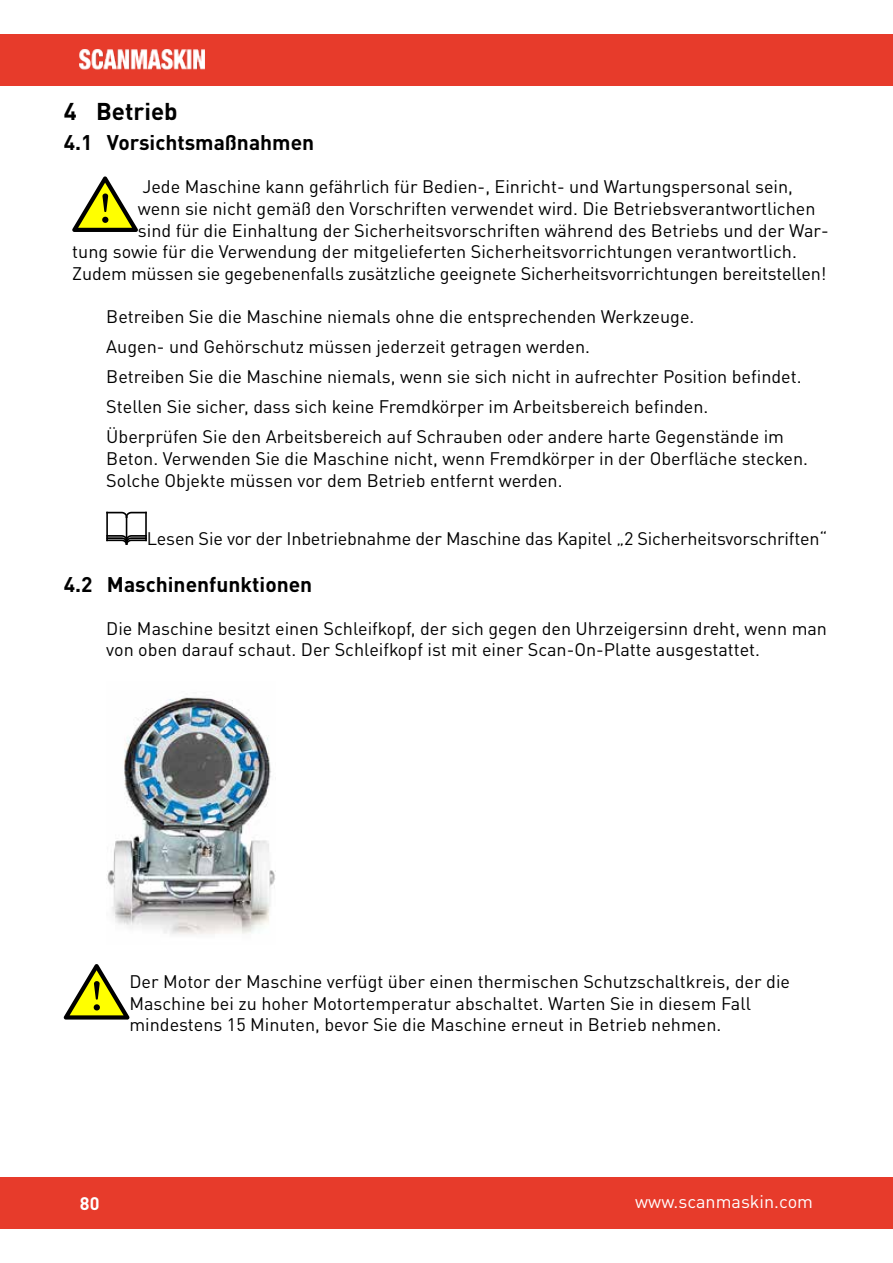
<style>
.page{position:relative;width:893px;height:1263px;background:#fff}
.page>*{position:absolute;margin:0;border:0;box-sizing:border-box;transform-origin:0 0}
.t1{font:700 24px "DIN Pro";color:#000}
.t2{font:700 21px "DIN Pro";color:#000}
.t3{font:18px/30.2px "DIN Pro";color:#000}
.t4{font:18px "DIN Pro";color:#fff}
.t5{font:700 18px "DIN Pro";color:#fff}
</style>
<div class="page">
<div style="left:0;top:34px;width:893px;height:51px;background:#e73b2b"></div>
<div style="left:0;top:1178px;width:893px;height:51px;background:#e73b2b"></div>
<img style="left:80px;top:50px;width:124px;height:19px">
<svg style="left:72px;top:176px;width:66px;height:56px"></svg>
<svg style="left:106px;top:512px;width:41px;height:33px"></svg>
<img style="left:107px;top:697px;width:168px;height:238px">
<svg style="left:64px;top:964px;width:65px;height:55px"></svg>
<h1 class="t1" style="left:64px;top:92px;width:115px">4 Betrieb</h1>
<p class="t2" style="left:64px;top:125px;width:252px">4.1 Vorsichtsmaßnahmen</p>
<p class="t3" style="left:142px;top:170px;width:652px">Jede Maschine kann gefährlich für Bedien-, Einricht- und Wartungspersonal sein,</p>
<p class="t3" style="left:138px;top:192px;width:679px">wenn sie nicht gemäß den Vorschriften verwendet wird. Die Betriebsverantwortlichen</p>
<p class="t3" style="left:138px;top:213px;width:692px">sind für die Einhaltung der Sicherheitsvorschriften während des Betriebs und der War-</p>
<p class="t3" style="left:72px;top:235px;width:726px">tung sowie für die Verwendung der mitgelieferten Sicherheitsvorrichtungen verantwortlich.</p>
<p class="t3" style="left:72px;top:256px;width:756px">Zudem müssen sie gegebenenfalls zusätzliche geeignete Sicherheitsvorrichtungen bereitstellen!</p>
<p class="t3" style="left:106px;top:300px;width:697px">Betreiben Sie die Maschine niemals ohne die entsprechenden Werkzeuge.<br>Augen- und Gehörschutz müssen jederzeit getragen werden.<br>Betreiben Sie die Maschine niemals, wenn sie sich nicht in aufrechter Position befindet.<br>Stellen Sie sicher, dass sich keine Fremdkörper im Arbeitsbereich befinden.<br>Überprüfen Sie den Arbeitsbereich auf Schrauben oder andere harte Gegenstände im</p>
<p class="t3" style="left:106px;top:446px;width:703px;line-height:21.6px">Beton. Verwenden Sie die Maschine nicht, wenn Fremdkörper in der Oberfläche stecken.<br>Solche Objekte müssen vor dem Betrieb entfernt werden.</p>
<p class="t3" style="left:147px;top:521px;width:682px">Lesen Sie vor der Inbetriebnahme der Maschine das Kapitel „2 Sicherheitsvorschriften“</p>
<p class="t2" style="left:64px;top:566px;width:250px">4.2 Maschinenfunktionen</p>
<p class="t3" style="left:106px;top:616px;width:722px;line-height:21.6px">Die Maschine besitzt einen Schleifkopf, der sich gegen den Uhrzeigersinn dreht, wenn man von oben darauf schaut. Der Schleifkopf ist mit einer Scan-On-Platte ausgestattet.</p>
<p class="t3" style="left:129px;top:969px;width:662px;line-height:21.6px">Der Motor der Maschine verfügt über einen thermischen Schutzschaltkreis, der die<br>Maschine bei zu hoher Motortemperatur abschaltet. Warten Sie in diesem Fall mindestens 15 Minuten, bevor Sie die Maschine erneut in Betrieb nehmen.</p>
<p class="t5" style="left:80px;top:1188px;width:21px">80</p>
<p class="t4" style="left:635px;top:1187px;width:179px">www.scanmaskin.com</p>
</div>
